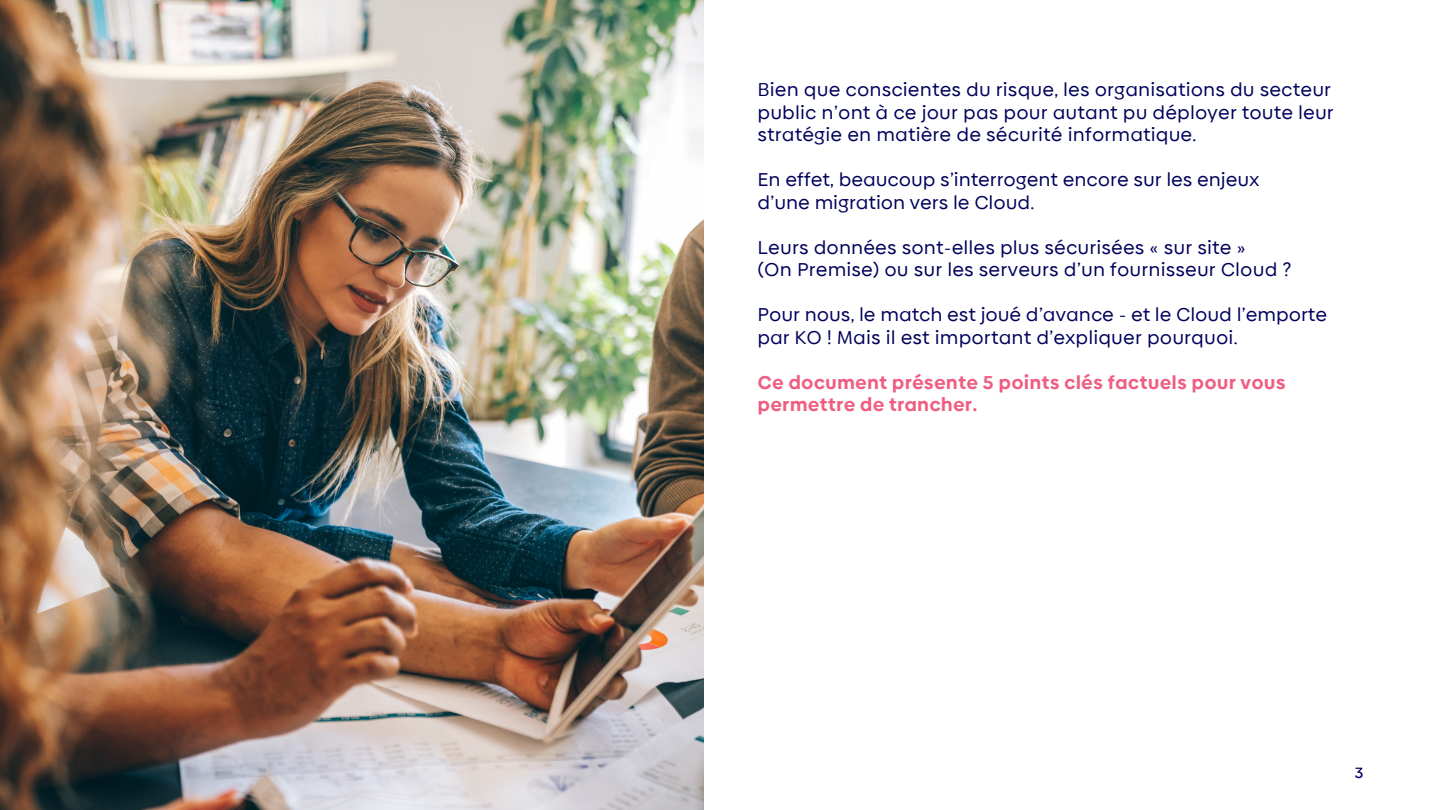
<style>
.page{position:relative;width:1440px;height:810px;background:#fff}
.page>*{position:absolute;margin:0;border:0;box-sizing:border-box;transform-origin:0 0}
.t1{font:18.75px/22.5px "Biennale";letter-spacing:.04em;color:#00005c}
.t2{font:700 18.75px/22.5px "Biennale";letter-spacing:.04em;color:#ef5e82}
.t3{font:500 15px "Biennale";color:#00005c}
</style>
<div class="page">
<img style="left:0;top:0;width:703px;height:810px">
<p class="t1" style="left:758px;top:78px;width:577px">Bien que conscientes du risque, les organisations du secteur public n’ont à ce jour pas pour autant pu déployer toute leur stratégie en matière de sécurité informatique.</p>
<p class="t1" style="left:758px;top:168px;width:503px">En effet, beaucoup s’interrogent encore sur les enjeux d’une migration vers le Cloud.</p>
<p class="t1" style="left:758px;top:236px;width:535px">Leurs données sont-elles plus sécurisées « sur site »<br>(On Premise) ou sur les serveurs d’un fournisseur Cloud ?</p>
<p class="t1" style="left:758px;top:303px;width:570px">Pour nous, le match est joué d’avance - et le Cloud l’emporte par KO ! Mais il est important d’expliquer pourquoi.</p>
<p class="t2" style="left:758px;top:371px;width:529px">Ce document présente 5 points clés factuels pour vous permettre de trancher.</p>
<p class="t3" style="left:1355px;top:763px;width:10px">3</p>
</div>
